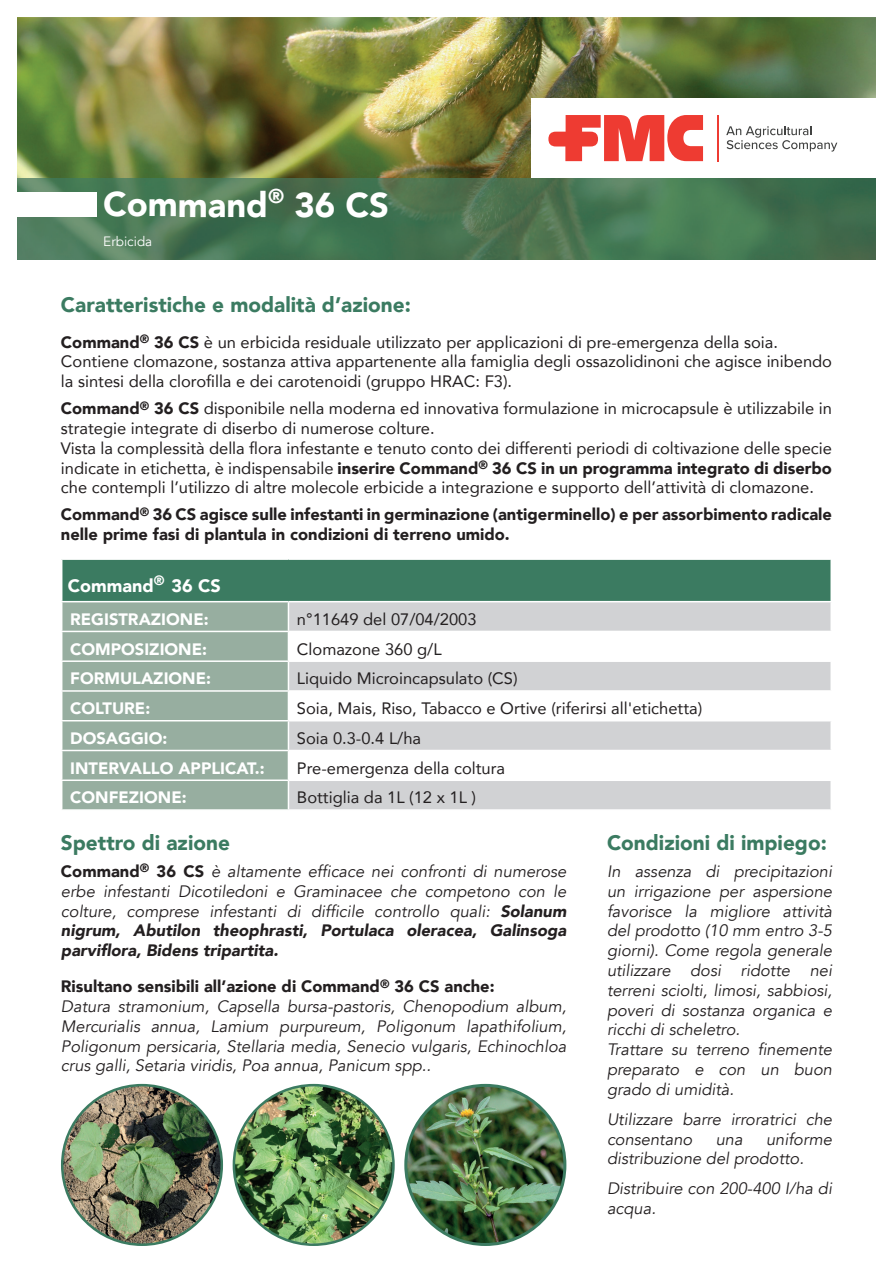
<style>
.page{position:relative;width:893px;height:1263px;background:#fff}
.page>*{position:absolute;margin:0;border:0;box-sizing:border-box;transform-origin:0 0}
.t1{font:900 34.5px "Avenir";letter-spacing:-.005em;color:#fff}
.t2{font:900 21px "Avenir";color:#3b7b61}
.t3{font:900 18px "Avenir";color:#fff}
.t4{font:italic 16.5px/19.8px "Avenir";color:#231f20}
.t5{font:16.5px/19.8px "Avenir";color:#231f20}
.t6{font:900 16.5px/19.8px "Avenir";color:#231f20}
.t7{font:900 16.5px "Avenir";color:#fff}
.t8{font:13.5px "Avenir";color:#fff}
.s1{font-weight:900}
.s2{font-weight:900;font-style:normal}
</style>
<div class="page">
<img style="left:17px;top:17px;width:859px;height:161px">
<img style="left:62px;top:1085px;width:160px;height:160px;border-radius:80px">
<div style="left:61px;top:1084px;width:162px;height:162px;border:3px solid #3b7b61;border-radius:50%"></div>
<img style="left:234px;top:1085px;width:159px;height:160px;border-radius:80px">
<div style="left:233px;top:1084px;width:162px;height:162px;border:3px solid #3b7b61;border-radius:50%"></div>
<img style="left:406px;top:1085px;width:159px;height:159px;border-radius:79px">
<div style="left:404px;top:1084px;width:162px;height:162px;border:3px solid #3b7b61;border-radius:50%"></div>
<img style="left:17px;top:178px;width:859px;height:81px">
<div style="left:17px;top:192px;width:80px;height:25px;background:#fff"></div>
<div style="left:62px;top:559px;width:769px;height:43px;background:#3b7b61"></div>
<div style="left:62px;top:602px;width:226px;height:207px;background:#97aea0"></div>
<div style="left:289px;top:602px;width:541px;height:207px;background:#d1d2d4"></div>
<svg style="left:289px;top:632px;width:541px;height:147px"></svg>
<hr style="left:61px;top:558px;width:227px;height:2px;background:#fff">
<hr style="left:288px;top:558px;width:544px;height:2px;background:#fff">
<hr style="left:830px;top:560px;width:2px;height:41px;background:#fff">
<hr style="left:61px;top:601px;width:227px;height:1px;background:#fff">
<hr style="left:288px;top:601px;width:544px;height:1px;background:#fff">
<hr style="left:61px;top:631px;width:227px;height:1px;background:#fff">
<hr style="left:288px;top:631px;width:544px;height:1px;background:#fff">
<hr style="left:61px;top:660px;width:227px;height:2px;background:#fff">
<hr style="left:288px;top:660px;width:544px;height:2px;background:#fff">
<hr style="left:61px;top:690px;width:227px;height:2px;background:#fff">
<hr style="left:61px;top:720px;width:227px;height:1px;background:#fff">
<hr style="left:61px;top:750px;width:227px;height:1px;background:#fff">
<hr style="left:61px;top:779px;width:227px;height:2px;background:#fff">
<hr style="left:288px;top:690px;width:544px;height:2px;background:#fff">
<hr style="left:288px;top:720px;width:544px;height:1px;background:#fff">
<hr style="left:288px;top:750px;width:544px;height:1px;background:#fff">
<hr style="left:288px;top:779px;width:544px;height:2px;background:#fff">
<div style="left:531px;top:98px;width:362px;height:80px;background:#fff"></div>
<svg style="left:548px;top:115px;width:155px;height:46px"></svg>
<hr style="left:718px;top:115px;width:1px;height:46px;background:#ee3b32">
<svg style="left:726px;top:126px;width:111px;height:26px"></svg>
<h1 class="t1" style="left:103px;top:175px;width:287px">Command<sup>®</sup> 36 CS</h1>
<p class="t8" style="left:103px;top:233px;width:50px">Erbicida</p>
<p class="t2" style="left:61px;top:286px;width:351px">Caratteristiche e modalità d’azione:</p>
<p class="t5" style="left:61px;top:331px;width:773px"><span class="s1">Command</span><sup>®</sup> <span class="s1">36 CS</span> è un erbicida residuale utilizzato per applicazioni di pre-emergenza della soia.<br>Contiene clomazone, sostanza attiva appartenente alla famiglia degli ossazolidinoni che agisce inibendo la sintesi della clorofilla e dei carotenoidi (gruppo HRAC: F3).</p>
<p class="t5" style="left:61px;top:398px;width:773px"><span class="s1">Command</span><sup>®</sup> <span class="s1">36 CS</span> disponibile nella moderna ed innovativa formulazione in microcapsule è utilizzabile in strategie integrate di diserbo di numerose colture.<br>Vista la complessità della flora infestante e tenuto conto dei differenti periodi di coltivazione delle specie indicate in etichetta, è indispensabile <span class="s1">inserire Command</span><sup>®</sup> <span class="s1">36 CS in un programma integrato di diserbo </span>che contempli l’utilizzo di altre molecole erbicide a integrazione e supporto dell’attività di clomazone.</p>
<p class="t6" style="left:61px;top:504px;width:773px">Command<sup>®</sup> 36 CS agisce sulle infestanti in germinazione (antigerminello) e per assorbimento radicale nelle prime fasi di plantula in condizioni di terreno umido.</p>
<p class="t3" style="left:68px;top:571px;width:155px">Command<sup>®</sup> 36 CS</p>
<p class="t7" style="left:70px;top:605px;width:140px">REGISTRAZIONE:</p>
<p class="t5" style="left:297px;top:609px;width:181px">n°11649 del 07/04/2003</p>
<p class="t7" style="left:70px;top:635px;width:138px">COMPOSIZIONE:</p>
<p class="t5" style="left:297px;top:638px;width:146px">Clomazone 360 g/L</p>
<p class="t7" style="left:70px;top:664px;width:142px">FORMULAZIONE:</p>
<p class="t5" style="left:297px;top:668px;width:222px">Liquido Microincapsulato (CS)</p>
<p class="t7" style="left:70px;top:694px;width:82px">COLTURE:</p>
<p class="t5" style="left:297px;top:698px;width:407px">Soia, Mais, Riso, Tabacco e Ortive (riferirsi all'etichetta)</p>
<p class="t7" style="left:70px;top:724px;width:99px">DOSAGGIO:</p>
<p class="t5" style="left:297px;top:728px;width:126px">Soia 0.3-0.4 L/ha</p>
<p class="t7" style="left:70px;top:754px;width:196px">INTERVALLO APPLICAT.:</p>
<p class="t5" style="left:297px;top:757px;width:210px">Pre-emergenza della coltura</p>
<p class="t7" style="left:70px;top:783px;width:118px">CONFEZIONE:</p>
<p class="t5" style="left:297px;top:787px;width:181px">Bottiglia da 1L (12 x 1L )</p>
<p class="t2" style="left:61px;top:825px;width:170px">Spettro di azione</p>
<p class="t4" style="left:61px;top:862px;width:507px;text-align:justify"><span class="s2">Command</span><sup>®</sup> <span class="s2">36 CS</span> è altamente efficace nei confronti di numerose erbe infestanti Dicotiledoni e Graminacee che competono con le colture, comprese infestanti di difficile controllo quali: <span class="s1">Solanum nigrum, Abutilon theophrasti, Portulaca oleracea, Galinsoga parviflora, Bidens tripartita.</span></p>
<p class="t4" style="left:61px;top:977px;width:507px"><span class="s2">Risultano sensibili all’azione di Command</span><sup>®</sup> <span class="s2">36 CS anche:<br></span>Datura stramonium, Capsella bursa-pastoris, Chenopodium album, Mercurialis annua, Lamium purpureum, Poligonum lapathifolium, Poligonum persicaria, Stellaria media, Senecio vulgaris, Echinochloa crus galli, Setaria viridis, Poa annua, Panicum spp..</p>
<p class="t2" style="left:607px;top:825px;width:221px">Condizioni di impiego:</p>
<p class="t4" style="left:607px;top:862px;width:227px">In assenza di precipitazioni un irrigazione per aspersione favorisce la migliore attività del prodotto (10 mm entro 3-5 giorni). Come regola generale utilizzare dosi ridotte nei terreni sciolti, limosi, sabbiosi, poveri di sostanza organica e ricchi di scheletro.<br>Trattare su terreno finemente preparato e con un buon grado di umidità.</p>
<p class="t4" style="left:607px;top:1109px;width:227px">Utilizzare barre irroratrici che consentano</p>
<p class="t4" style="left:607px;top:1129px;width:227px;text-indent:159px">uniforme distribuzione del prodotto.</p>
<p class="t4" style="left:607px;top:1179px;width:226px">Distribuire con 200-400 I/ha di acqua.</p>
<p class="t4" style="left:716px;top:1129px;width:28px">una</p>
</div>
